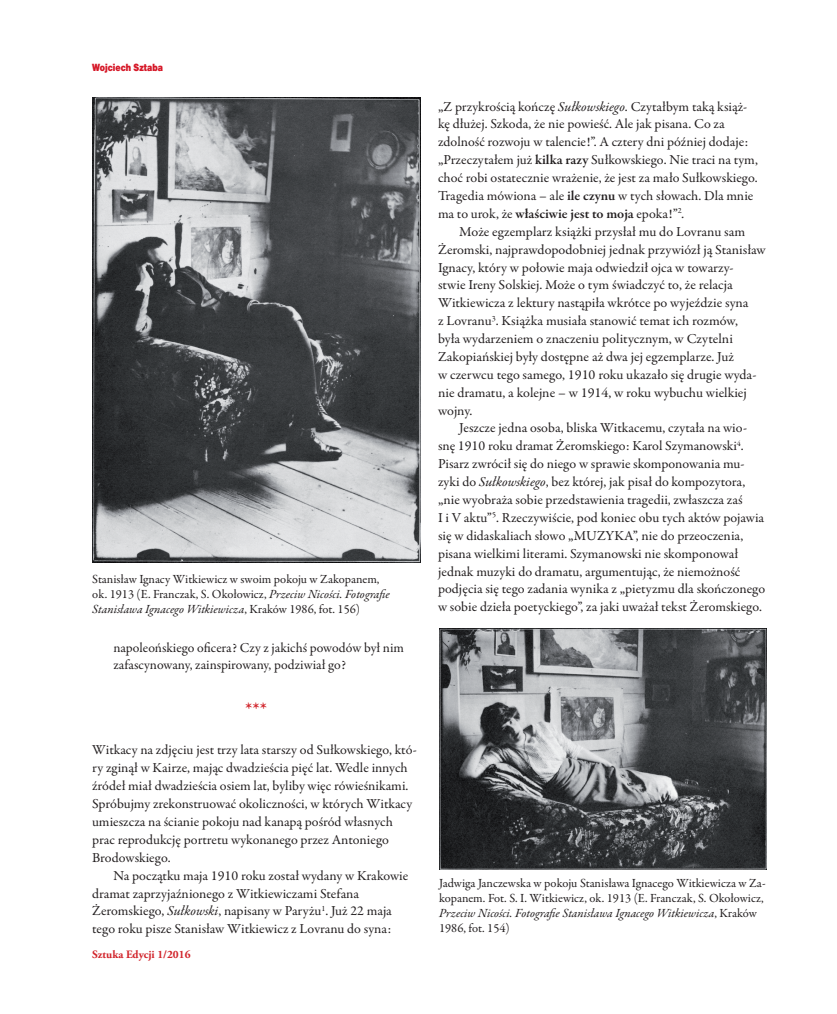
<style>
.page{position:relative;width:837px;height:1014px;background:#fff}
.page>*{position:absolute;margin:0;border:0;box-sizing:border-box;transform-origin:0 0}
.t1{font:22.5px "Garamond Premr Pro";color:#d1232a}
.t2{font:13.75px/17.9px "Garamond Premr Pro";color:#231f20}
.t3{font:12.5px/15px "Garamond Premr Pro";color:#231f20}
.t4{font:700 11.25px "Adobe Garamond Pro";color:#d1232a}
.t5{font:10px "Switzer C Cnd EFN Black";color:#d61828}
.s1{font-style:italic}
.s2{font-weight:600}
</style>
<div class="page">
<img style="left:93px;top:97px;width:327px;height:466px">
<img style="left:439px;top:628px;width:327px;height:241px">
<p class="t5" style="left:92px;top:61px;width:72px">Wojciech Sztaba</p>
<p class="t3" style="left:92px;top:571px;width:299px">Stanisław Ignacy Witkiewicz w swoim pokoju w Zakopanem, ok. 1913 (E. Franczak, S. Okołowicz, <span class="s1">Przeciw Nicości. Fotografie<br>Stanisława Ignacego Witkiewicza</span>, Kraków 1986, fot. 156)</p>
<p class="t2" style="left:113px;top:638px;width:292px">napoleońskiego oficera? Czy z jakichś powodów był nim zafascynowany, zainspirowany, podziwiał go?</p>
<h1 class="t1" style="left:245px;top:696px;width:24px">***</h1>
<p class="t2" style="left:92px;top:741px;width:326px">Witkacy na zdjęciu jest trzy lata starszy od Sułkowskiego, któ&shy;ry zginął w Kairze, mając dwadzieścia pięć lat. Wedle innych źródeł miał dwadzieścia osiem lat, byliby więc rówieśnikami.<br>Spróbujmy zrekonstruować okoliczności, w których Witkacy umieszcza na ścianie pokoju nad kanapą pośród własnych prac reprodukcję portretu wykonanego przez Antoniego Brodowskiego.</p>
<p class="t2" style="left:92px;top:866px;width:317px;text-indent:21px">Na początku maja 1910 roku został wydany w Krakowie dramat zaprzyjaźnionego z Witkiewiczami Stefana Żeromskiego, <span class="s1">Sułkowski</span>, napisany w Paryżu<sup>1</sup>. Już 22 maja tego roku pisze Stanisław Witkiewicz z Lovranu do syna:</p>
<p class="t4" style="left:92px;top:948px;width:100px">Sztuka Edycji 1/2016</p>
<p class="t2" style="left:438px;top:98px;width:321px">„Z przykrością kończę <span class="s1">Sułkowskiego</span>. Czytałbym taką książ&shy;kę dłużej. Szkoda, że nie powieść. Ale jak pisana. Co za zdolność rozwoju w talencie!”. A cztery dni później dodaje: „Przeczytałem już <span class="s2">kilka razy</span> Sułkowskiego. Nie traci na tym, choć robi ostatecznie wrażenie, że jest za mało Sułkowskiego.<br>Tragedia mówiona – ale <span class="s2">ile czynu</span> w tych słowach. Dla mnie ma to urok, że <span class="s2">właściwie jest to moja</span> epoka!”<sup>2</sup><span class="s1">.</span></p>
<p class="t2" style="left:438px;top:223px;width:329px;text-indent:21px">Może egzemplarz książki przysłał mu do Lovranu sam Żeromski, najprawdopodobniej jednak przywiózł ją Stanisław Ignacy, który w połowie maja odwiedził ojca w towarzy-<br>stwie Ireny Solskiej. Może o tym świadczyć to, że relacja Witkiewicza z lektury nastąpiła wkrótce po wyjeździe syna<br>z Lovranu<sup>3</sup>. Książka musiała stanowić temat ich rozmów,<br>była wydarzeniem o znaczeniu politycznym, w Czytelni Zakopiańskiej były dostępne aż dwa jej egzemplarze. Już<br>w czerwcu tego samego, 1910 roku ukazało się drugie wyda&shy;nie dramatu, a kolejne – w 1914, w roku wybuchu wielkiej wojny.</p>
<p class="t2" style="left:438px;top:419px;width:328px;text-indent:21px">Jeszcze jedna osoba, bliska Witkacemu, czytała na wio&shy;snę 1910 roku dramat Żeromskiego: Karol Szymanowski<sup>4</sup>.<br>Pisarz zwrócił się do niego w sprawie skomponowania mu&shy;zyki do <span class="s1">Sułkowskiego</span>, bez której, jak pisał do kompozytora, „nie wyobraża sobie przedstawienia tragedii, zwłaszcza zaś<br>I i V aktu”<sup>5</sup>. Rzeczywiście, pod koniec obu tych aktów pojawia się w didaskaliach słowo „MUZYKA”, nie do przeoczenia, pisana wielkimi literami. Szymanowski nie skomponował jednak muzyki do dramatu, argumentując, że niemożność podjęcia się tego zadania wynika z „pietyzmu dla skończonego w sobie dzieła poetyckiego”, za jaki uważał tekst Żeromskiego.</p>
<p class="t3" style="left:439px;top:875px;width:328px">Jadwiga Janczewska w pokoju Stanisława Ignacego Witkiewicza w Za&shy;kopanem. Fot. S. I. Witkiewicz, ok. 1913 (E. Franczak, S. Okołowicz, <span class="s1">Przeciw Nicości. Fotografie Stanisława Ignacego Witkiewicza</span>, Kraków 1986, fot. 154)</p>
</div>
